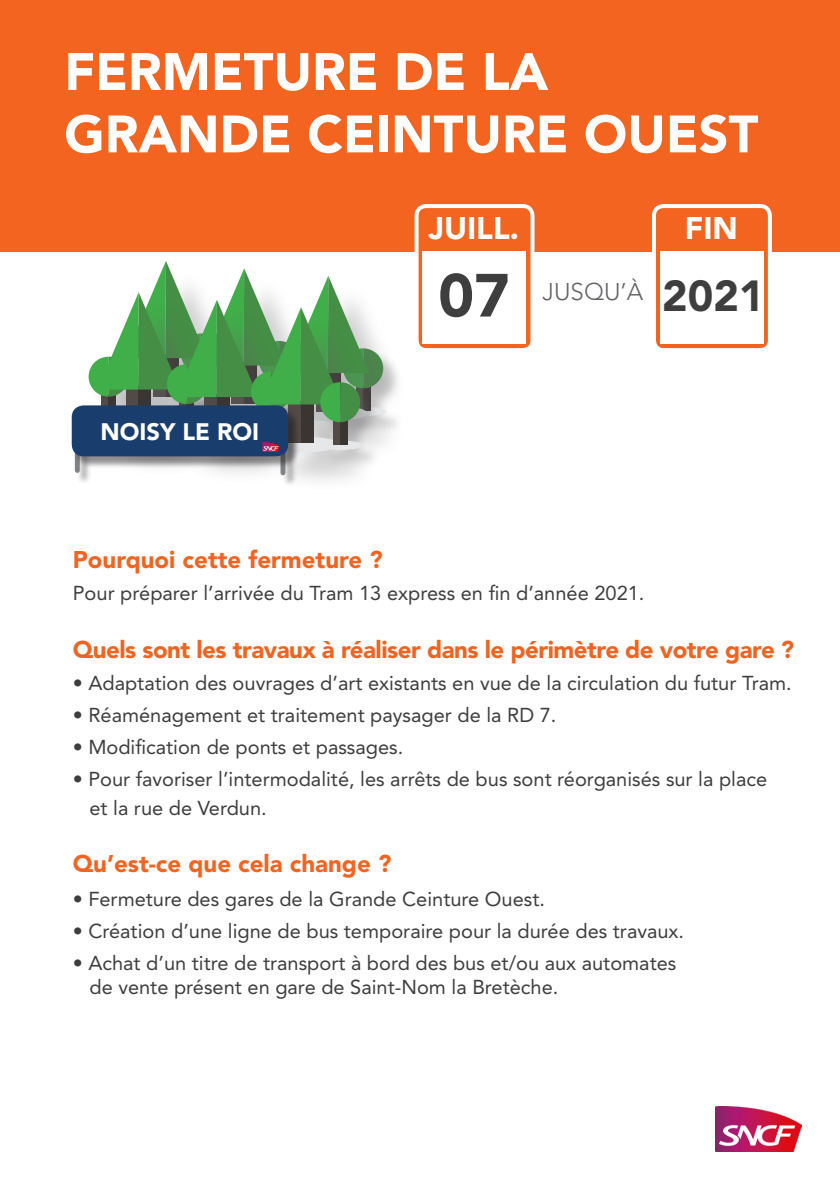
<style>
.page{position:relative;width:840px;height:1191px;background:#fff}
.page>*{position:absolute;margin:0;border:0;box-sizing:border-box;transform-origin:0 0}
.t1{font:900 60.2px "Avenir LT Std";color:#3e3e3f}
.t2{font:900 52px/62.4px "Avenir LT Std";color:#fff}
.t3{font:900 43.2px "Avenir LT Std";color:#3e3e3f}
.t4{font:900 31px "Avenir LT Std";color:#fff}
.t5{font:900 24px "Avenir LT Std";letter-spacing:-.02em;color:#f06422}
.t6{font:900 24px "Avenir LT Std";color:#f36421}
.t7{font:300 24px "Avenir LT Std";color:#636366}
.t8{font:900 23.6px "Avenir LT Std";color:#fff}
.t9{font:20px "Avenir LT Std";color:#3e3e3f}
</style>
<div class="page">
<img style="left:715px;top:1106px;width:86px;height:45px">
<div style="left:0;top:0;width:839px;height:252px;background:#f36421"></div>
<div style="left:416px;top:206px;width:116px;height:144px;background:#f36421;border-radius:10px"></div>
<div style="left:414px;top:204px;width:120px;height:148px;border:4px solid #fff;border-radius:10px"></div>
<div style="left:422px;top:251px;width:104px;height:92px;background:#fff"></div>
<div style="left:653px;top:206px;width:116px;height:144px;background:#f36421;border-radius:10px"></div>
<div style="left:651px;top:204px;width:120px;height:148px;border:4px solid #fff;border-radius:10px"></div>
<div style="left:659px;top:251px;width:104px;height:92px;background:#fff"></div>
<div style="left:182px;top:307px;width:113px;height:177px;background:#fbfbfc"></div>
<div style="left:293px;top:283px;width:113px;height:177px;background:#636366;opacity:.3"></div>
<div style="left:266px;top:315px;width:113px;height:177px;background:#636366;opacity:.3"></div>
<div style="left:265px;top:436px;width:74px;height:16px;background:#e6e7e9;border-radius:50%"></div>
<div style="left:288px;top:401px;width:13px;height:42px;background:#524a47"></div>
<div style="left:301px;top:401px;width:12px;height:42px;background:#3b3532"></div>
<div style="left:322px;top:384px;width:59px;height:86px;background:#636366;opacity:.3"></div>
<div style="left:319px;top:440px;width:44px;height:10px;background:#e6e7e9;border-radius:50%"></div>
<div style="left:333px;top:420px;width:7px;height:24px;background:#524a47"></div>
<div style="left:340px;top:420px;width:7px;height:24px;background:#3b3532"></div>
<svg style="left:89px;top:261px;width:294px;height:161px"></svg>
<div style="left:76px;top:416px;width:16px;height:69px;background:#231f20;opacity:.4"></div>
<div style="left:282px;top:416px;width:16px;height:71px;background:#231f20;opacity:.4"></div>
<div style="left:280px;top:417px;width:5px;height:56px;background:#808285"></div>
<div style="left:73px;top:407px;width:227px;height:62px;background:#231f20;opacity:.5"></div>
<div style="left:72px;top:405px;width:216px;height:51px;background:#193e6d;border-radius:12px"></div>
<img style="left:262px;top:442px;width:17px;height:9px">
<p class="t2" style="left:64px;top:40px;width:695px">FERMETURE DE LA<br>GRANDE CEINTURE OUEST</p>
<p class="t8" style="left:100px;top:417px;width:160px">NOISY LE ROI</p>
<p class="t4" style="left:428px;top:209px;width:92px">JUILL.</p>
<p class="t1" style="left:438px;top:259px;width:73px">07</p>
<p class="t4" style="left:684px;top:209px;width:54px">FIN</p>
<p class="t7" style="left:542px;top:277px;width:102px">JUSQU’À</p>
<p class="t3" style="left:662px;top:270px;width:104px">2021</p>
<p class="t6" style="left:73px;top:545px;width:311px">Pourquoi cette fermeture ?</p>
<p class="t9" style="left:73px;top:582px;width:573px">Pour préparer l’arrivée du Tram 13 express en fin d’année 2021.</p>
<p class="t5" style="left:73px;top:635px;width:722px">Quels sont les travaux à réaliser dans le périmètre de votre gare ?</p>
<p class="t9" style="left:73px;top:671px;width:720px">• Adaptation des ouvrages d’art existants en vue de la circulation du futur Tram.</p>
<p class="t9" style="left:73px;top:703px;width:485px">• Réaménagement et traitement paysager de la RD 7.</p>
<p class="t9" style="left:73px;top:735px;width:332px">• Modification de ponts et passages.</p>
<p class="t9" style="left:73px;top:767px;width:695px">• Pour favoriser l’intermodalité, les arrêts de bus sont réorganisés sur la place</p>
<p class="t9" style="left:89px;top:796px;width:179px">et la rue de Verdun.</p>
<p class="t6" style="left:73px;top:849px;width:320px">Qu’est-ce que cela change ?</p>
<p class="t9" style="left:73px;top:888px;width:473px">• Fermeture des gares de la Grande Ceinture Ouest.</p>
<p class="t9" style="left:73px;top:920px;width:612px">• Création d’une ligne de bus temporaire pour la durée des travaux.</p>
<p class="t9" style="left:73px;top:952px;width:604px">• Achat d’un titre de transport à bord des bus et/ou aux automates</p>
<p class="t9" style="left:89px;top:976px;width:470px">de vente présent en gare de Saint-Nom la Bretèche.</p>
</div>
